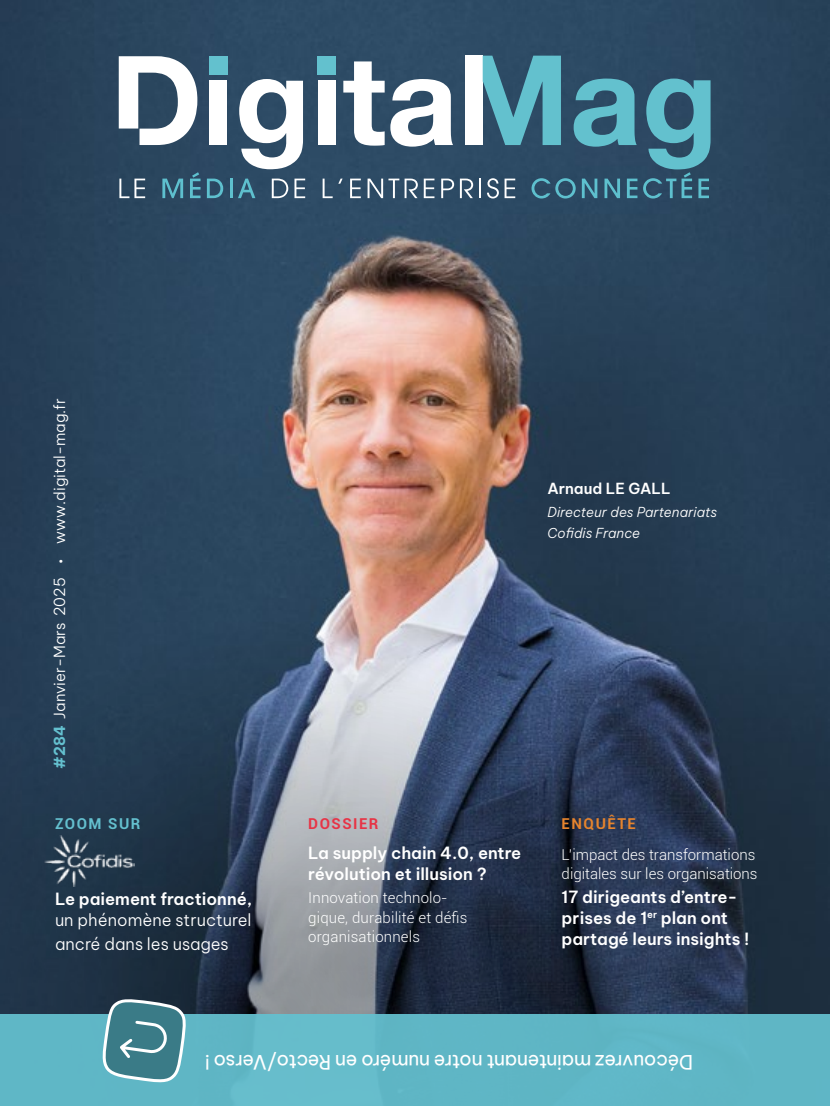
<style>
.page{position:relative;width:830px;height:1106px;background:#fff}
.page>*{position:absolute;margin:0;border:0;box-sizing:border-box;transform-origin:0 0}
.t1{font:19.5px "Be Vietnam Pro";letter-spacing:-.02em;color:#fff}
.t2{font:600 16.5px/21px "Be Vietnam Pro";color:#fff}
.t3{font:300 16.5px/24px "Be Vietnam Pro";color:#fff}
.t4{font:300 15px/19.5px "Roboto";color:#fff}
.t5{font:300 15px "Be Vietnam Pro";color:#fff}
.t6{font:600 15px "Be Vietnam Pro";color:#fff}
.t7{font:700 15px "Roboto";letter-spacing:.1em;color:#64c0cf}
.t8{font:700 15px "Roboto";letter-spacing:.1em;color:#e73446}
.t9{font:700 15px "Roboto";letter-spacing:.1em;color:#e6842d}
.t10{font:italic 300 13.5px/21px "Be Vietnam Pro";color:#fff}
.s1{font-weight:700;color:#64c0cf}
.s2{font-size:10.5px}
</style>
<div class="page">
<img style="left:0;top:0;width:829px;height:1014px">
<svg style="left:0;top:627px;width:670px;height:387px;background:#3c4f67"></svg>
<svg style="left:79px;top:678px;width:567px;height:336px;background:#435166"></svg>
<div style="left:0;top:1014px;width:829px;height:92px;background:#5fb6c5"></div>
<div style="left:209px;top:81px;width:18px;height:64px;background:#fff"></div>
<svg style="left:119px;top:56px;width:78px;height:89px"></svg>
<div style="left:465px;top:56px;width:17px;height:89px;background:#fff"></div>
<svg style="left:239px;top:79px;width:64px;height:90px"></svg>
<svg style="left:343px;top:61px;width:110px;height:86px"></svg>
<div style="left:317px;top:81px;width:18px;height:64px;background:#fff"></div>
<div style="left:209px;top:56px;width:18px;height:18px;background:#63c1ce"></div>
<div style="left:317px;top:56px;width:18px;height:18px;background:#63c1ce"></div>
<svg style="left:119px;top:179px;width:26px;height:19px"></svg>
<svg style="left:162px;top:179px;width:21px;height:19px"></svg>
<svg style="left:190px;top:172px;width:10px;height:26px"></svg>
<svg style="left:207px;top:179px;width:16px;height:19px"></svg>
<hr style="left:229px;top:179px;width:3px;height:19px;background:#5ec0ce">
<svg style="left:238px;top:179px;width:17px;height:19px"></svg>
<svg style="left:272px;top:179px;width:16px;height:19px"></svg>
<svg style="left:294px;top:179px;width:11px;height:19px"></svg>
<svg style="left:322px;top:179px;width:10px;height:19px"></svg>
<svg style="left:338px;top:179px;width:4px;height:5px"></svg>
<svg style="left:350px;top:179px;width:10px;height:19px"></svg>
<svg style="left:367px;top:179px;width:50px;height:19px"></svg>
<svg style="left:423px;top:179px;width:11px;height:19px"></svg>
<svg style="left:441px;top:179px;width:32px;height:19px"></svg>
<svg style="left:479px;top:56px;width:231px;height:142px;background:#43778c"></svg>
<svg style="left:98px;top:996px;width:91px;height:87px"></svg>
<img style="left:42px;top:835px;width:93px;height:52px">
<p class="t5" style="left:47px;top:769px;width:372px;rotate:-90deg"><span class="s1">#284</span> Janvier-Mars 2025 <span class="s2">•</span> www.digital-mag.fr</p>
<p class="t7" style="left:55px;top:813px;width:87px">ZOOM SUR</p>
<p class="t2" style="left:55px;top:886px;width:199px">Le paiement fractionné,</p>
<p class="t3" style="left:55px;top:906px;width:198px">un phénomène structurel ancré dans les usages</p>
<p class="t6" style="left:547px;top:476px;width:125px">Arnaud LE GALL</p>
<p class="t10" style="left:547px;top:500px;width:171px">Directeur des Partenariats<br>Cofidis France</p>
<p class="t8" style="left:308px;top:813px;width:72px">DOSSIER</p>
<p class="t2" style="left:308px;top:840px;width:214px">La supply chain 4.0, entre révolution et illusion ?</p>
<p class="t4" style="left:308px;top:887px;width:160px">Innovation technolo&shy;gique, durabilité et défis organisationnels</p>
<p class="t9" style="left:561px;top:813px;width:76px">ENQUÊTE</p>
<p class="t4" style="left:561px;top:844px;width:197px">L’impact des transformations digitales sur les organisations</p>
<p class="t2" style="left:561px;top:884px;width:189px">17 dirigeants d’entre&shy;prises de 1<sup>er</sup> plan ont partagé leurs insights !</p>
<p class="t1" style="left:693px;top:1078px;width:490px;rotate:-180deg">Découvrez maintenant notre numéro en Recto/Verso !</p>
</div>
